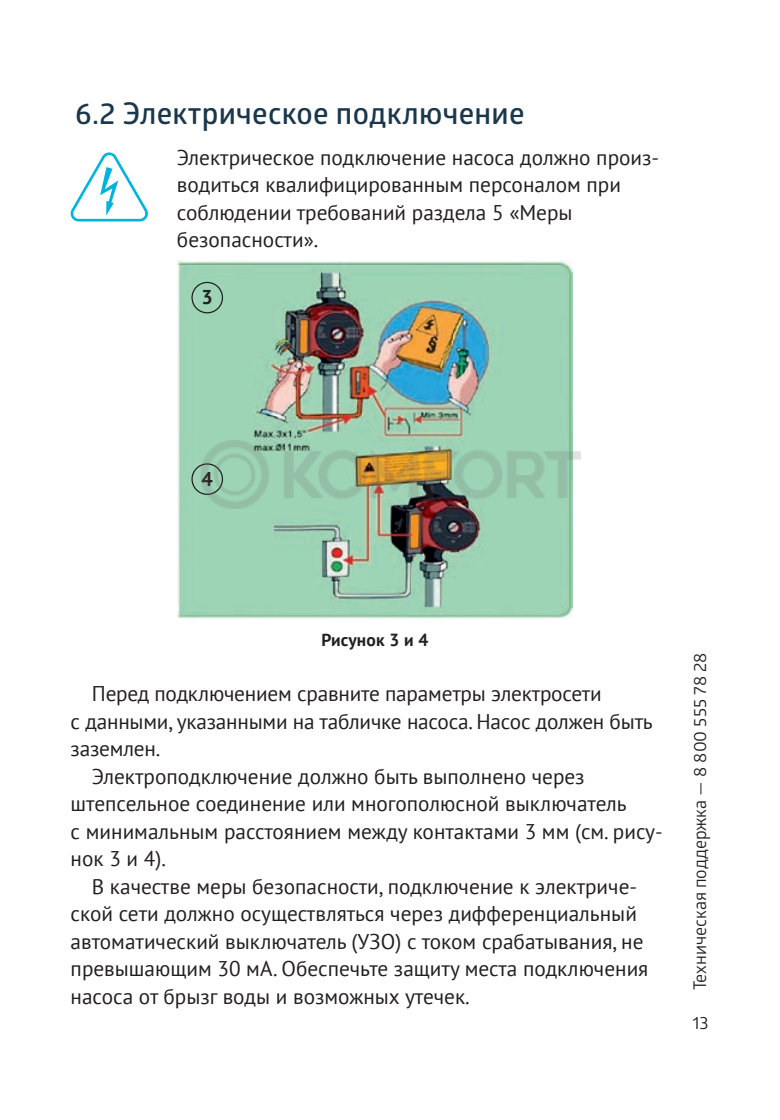
<style>
.page{position:relative;width:780px;height:1120px;background:#fff}
.page>*{position:absolute;margin:0;border:0;box-sizing:border-box;transform-origin:0 0}
.t1{font:600 30px "Glober";letter-spacing:.01em;color:#1a374b}
.t2{font:21.25px/27.5px "PT Sans";color:#231f20}
.t3{font:700 20px "PT Sans";color:#231f20}
.t4{font:17.5px "Glober";color:#231f20}
.t5{font:700 17.5px "PT Sans";letter-spacing:.01em;color:#231f20}
</style>
<div class="page">
<svg style="left:70px;top:152px;width:78px;height:69px"></svg>
<img style="left:177px;top:260px;width:395px;height:359px">
<div style="left:191px;top:282px;width:32px;height:31px;border:1px solid #231f20;border-radius:50%"></div>
<div style="left:191px;top:463px;width:32px;height:32px;border:1px solid #231f20;border-radius:50%"></div>
<img style="left:195px;top:432px;width:386px;height:85px">
<h1 class="t1" style="left:75px;top:92px;width:451px">6.2 Электрическое подключение</h1>
<p class="t2" style="left:177px;top:143px;width:483px">Электрическое подключение насоса должно произ&shy;водиться квалифицированным персоналом при соблюдении требований раздела 5 «Меры безопасности».</p>
<p class="t3" style="left:201px;top:284px;width:13px">3</p>
<p class="t3" style="left:201px;top:465px;width:13px">4</p>
<p class="t5" style="left:321px;top:628px;width:108px">Рисунок 3 и 4</p>
<p class="t2" style="left:92px;top:679px;width:511px">Перед подключением сравните параметры электросети</p>
<p class="t2" style="left:71px;top:707px;width:583px">с данными, указанными на табличке насоса. Насос должен быть</p>
<p class="t2" style="left:71px;top:734px;width:91px">заземлен.</p>
<p class="t2" style="left:92px;top:762px;width:494px">Электроподключение должно быть выполнено через</p>
<p class="t2" style="left:71px;top:789px;width:557px">штепсельное соединение или многополюсной выключатель</p>
<p class="t2" style="left:71px;top:817px;width:593px">с минимальным расстоянием между контактами 3 мм (см. рису-</p>
<p class="t2" style="left:71px;top:844px;width:97px">нок 3 и 4).</p>
<p class="t2" style="left:92px;top:872px;width:546px">В качестве меры безопасности, подключение к электриче-</p>
<p class="t2" style="left:71px;top:899px;width:567px">ской сети должно осуществляться через дифференциальный</p>
<p class="t2" style="left:71px;top:927px;width:574px">автоматический выключатель (УЗО) с током срабатывания, не</p>
<p class="t2" style="left:71px;top:954px;width:579px">превышающим 30 мА. Обеспечьте защиту места подключения</p>
<p class="t2" style="left:71px;top:982px;width:400px">насоса от брызг воды и возможных утечек.</p>
<p class="t4" style="left:687px;top:990px;width:339px;rotate:-90deg">Техническая поддержка — 8 800 555 78 28</p>
<p class="t4" style="left:692px;top:1010px;width:18px">13</p>
</div>
